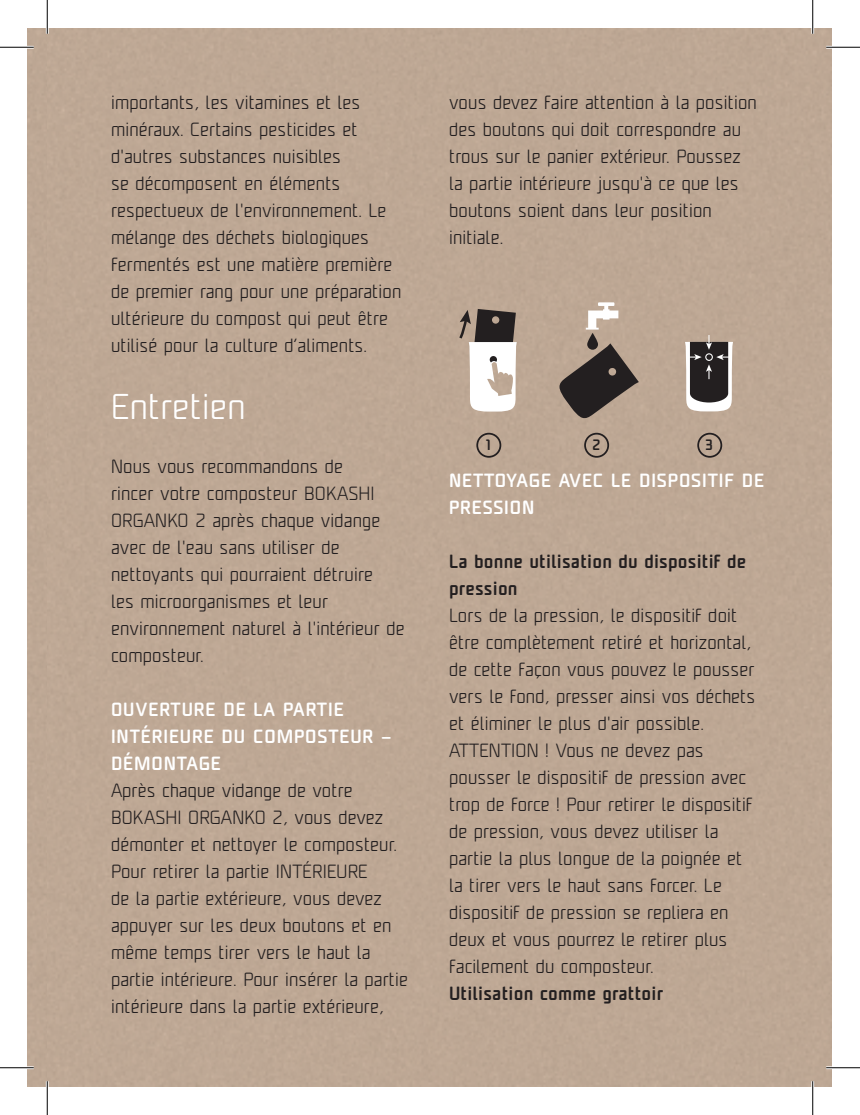
<style>
.page{position:relative;width:860px;height:1115px;background:#fff}
.page>*{position:absolute;margin:0;border:0;box-sizing:border-box;transform-origin:0 0}
.t1{font:300 33.75px "Unicod";letter-spacing:.01em;color:#fff;scale:1.04 1}
.t2{font:300 18px/27px "Unicod";letter-spacing:.01em;color:#231f20}
.t3{font:500 18px/27px "Unicod";letter-spacing:.05em;color:#fff}
.t4{font:500 18px/27px "Unicod";letter-spacing:.01em;color:#231f20}
.t5{font:500 14.17px "Unicod";color:#231f20}
</style>
<div class="page">
<div style="left:47px;top:28px;width:785px;height:1059px;background:#bda794"></div>
<div style="left:476px;top:433px;width:25px;height:25px;border:2px solid #231f20;border-radius:50%"></div>
<div style="left:584px;top:433px;width:25px;height:25px;border:2px solid #231f20;border-radius:50%"></div>
<div style="left:697px;top:433px;width:25px;height:25px;border:2px solid #231f20;border-radius:50%"></div>
<svg style="left:559px;top:343px;width:80px;height:76px"></svg>
<svg style="left:586px;top:302px;width:32px;height:28px"></svg>
<svg style="left:587px;top:333px;width:11px;height:17px"></svg>
<svg style="left:457px;top:309px;width:60px;height:103px"></svg>
<svg style="left:685px;top:335px;width:48px;height:76px"></svg>
<hr style="left:826px;top:46px;width:34px;height:3px;background:#fff">
<hr style="left:826px;top:1066px;width:34px;height:3px;background:#fff">
<hr style="left:46px;top:0;width:3px;height:34px;background:#fff">
<hr style="left:46px;top:1081px;width:3px;height:34px;background:#fff">
<hr style="left:811px;top:0;width:3px;height:34px;background:#fff">
<hr style="left:811px;top:1081px;width:3px;height:34px;background:#fff">
<hr style="left:0;top:47px;width:34px;height:1px;background:#000">
<hr style="left:826px;top:47px;width:34px;height:1px;background:#000">
<hr style="left:0;top:1067px;width:34px;height:1px;background:#000">
<hr style="left:826px;top:1067px;width:34px;height:1px;background:#000">
<hr style="left:47px;top:0;width:1px;height:34px;background:#000">
<hr style="left:47px;top:1081px;width:1px;height:34px;background:#000">
<hr style="left:812px;top:0;width:1px;height:34px;background:#000">
<hr style="left:812px;top:1081px;width:1px;height:34px;background:#000">
<p class="t2" style="left:111px;top:88px;width:292px">importants, les vitamines et les minéraux. Certains pesticides et d'autres substances nuisibles<br>se décomposent en éléments respectueux de l'environnement. Le mélange des déchets biologiques fermentés est une matière première de premier rang pour une préparation ultérieure du compost qui peut être utilisé pour la culture d’aliments.</p>
<h1 class="t1" style="left:111px;top:387px;width:131px">Entretien</h1>
<p class="t2" style="left:111px;top:453px;width:295px">Nous vous recommandons de<br>rincer votre composteur BOKASHI<br>ORGANKO 2 après chaque vidange avec de l'eau sans utiliser de nettoyants qui pourraient détruire<br>les microorganismes et leur environnement naturel à l'intérieur de composteur.</p>
<p class="t3" style="left:111px;top:695px;width:282px">OUVERTURE DE LA PARTIE<br>INTÉRIEURE DU COMPOSTEUR –<br>DÉMONTAGE</p>
<p class="t2" style="left:111px;top:777px;width:298px">Après chaque vidange de votre BOKASHI ORGANKO 2, vous devez démonter et nettoyer le composteur.<br>Pour retirer la partie INTÉRIEURE<br>de la partie extérieure, vous devez appuyer sur les deux boutons et en même temps tirer vers le haut la partie intérieure. Pour insérer la partie intérieure dans la partie extérieure,</p>
<p class="t2" style="left:449px;top:88px;width:309px">vous devez faire attention à la position des boutons qui doit correspondre au trous sur le panier extérieur. Poussez la partie intérieure jusqu'à ce que les boutons soient dans leur position initiale.</p>
<p class="t5" style="left:484px;top:436px;width:10px">1</p>
<p class="t5" style="left:705px;top:436px;width:10px">3</p>
<p class="t5" style="left:592px;top:436px;width:10px">2</p>
<p class="t3" style="left:449px;top:465px;width:316px">NETTOYAGE AVEC LE DISPOSITIF DE<br>PRESSION</p>
<p class="t4" style="left:449px;top:546px;width:299px">La bonne utilisation du dispositif de pression</p>
<p class="t2" style="left:449px;top:601px;width:308px">Lors de la pression, le dispositif doit être complètement retiré et horizontal, de cette façon vous pouvez le pousser vers le fond, presser ainsi vos déchets et éliminer le plus d'air possible.<br>ATTENTION ! Vous ne devez pas pousser le dispositif de pression avec trop de force ! Pour retirer le dispositif de pression, vous devez utiliser la partie la plus longue de la poignée et la tirer vers le haut sans forcer. Le dispositif de pression se repliera en deux et vous pourrez le retirer plus facilement du composteur.</p>
<p class="t4" style="left:449px;top:978px;width:216px">Utilisation comme grattoir</p>
</div>
